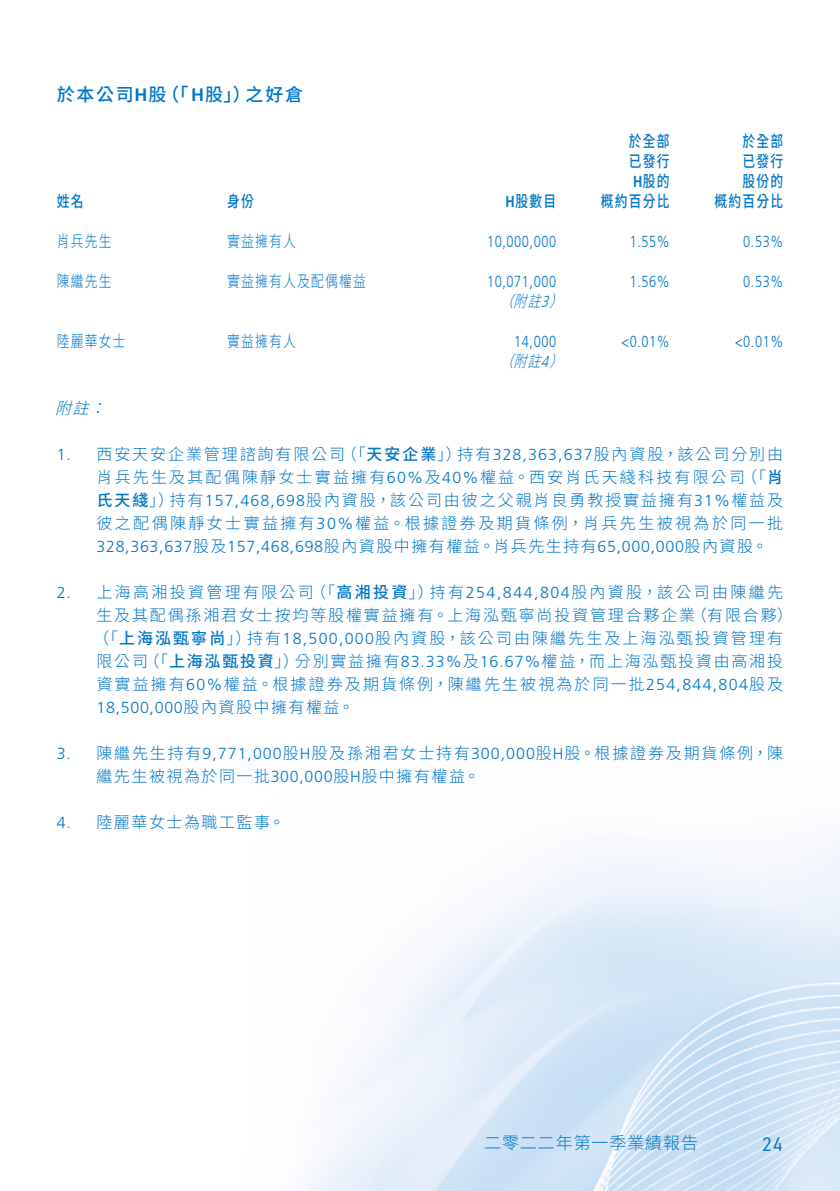
<style>
.page{position:relative;width:840px;height:1191px;background:#fff}
.page>*{position:absolute;margin:0;border:0;box-sizing:border-box;transform-origin:0 0}
.t1{font:19px "URWDIN";color:#0076c8}
.Heading_2{font:500 18px "Source Han Sans TC";letter-spacing:.095em;color:#0076c8}
.t2{font:300 17px "Source Han Sans TC";letter-spacing:.05em;color:#0076c8}
.Notes{font:300 16px/23px "Source Han Sans TC";letter-spacing:.12em;color:#0076c8}
.Body_Text{font:300 16px "Frutiger LT Std";letter-spacing:.045em;color:#0076c8;scale:.8 1}
.Body_Text-2{font:500 16px "Source Han Sans TC";letter-spacing:.095em;color:#0076c8;scale:.8 1}
.Body_Text-3{font:300 16px "Source Han Sans TC";letter-spacing:.095em;color:#0076c8;scale:.8 1}
.Notes-2{font:300 16px "Source Han Sans TC";letter-spacing:.095em;color:#0076c8}
.Body_Text-4{font:italic 300 16px "Source Han Sans TC";color:#0076c8;scale:.8 1}
.Notes-3{font:italic 300 16px "Source Han Sans TC";color:#0076c8}
.s1{font-family:"Frutiger LT Std";font-weight:700}
.s2{font-family:"Frutiger LT Std"}
.s3{font-weight:500}
</style>
<div class="page">
<img style="left:304px;top:842px;width:535px;height:349px">
<p class="Heading_2" style="left:57px;top:84px;width:248px">於本公司<span class="s1">H</span>股（「<span class="s1">H</span>股」）之好倉</p>
<p class="Body_Text-2" style="left:57px;top:192px;width:35px">姓名</p>
<p class="Body_Text-2" style="left:227px;top:192px;width:35px">身份</p>
<p class="Body_Text-2" style="left:505px;top:192px;width:65px"><span class="s1">H</span>股數目</p>
<p class="Body_Text-2" style="left:628px;top:132px;width:52px">於全部</p>
<p class="Body_Text-2" style="left:628px;top:152px;width:52px">已發行</p>
<p class="Body_Text-2" style="left:632px;top:172px;width:47px"><span class="s1">H</span>股的</p>
<p class="Body_Text-2" style="left:600px;top:192px;width:87px">概約百分比</p>
<p class="Body_Text-2" style="left:742px;top:132px;width:52px">於全部</p>
<p class="Body_Text-2" style="left:742px;top:152px;width:52px">已發行</p>
<p class="Body_Text-2" style="left:742px;top:172px;width:52px">股份的</p>
<p class="Body_Text-2" style="left:714px;top:192px;width:87px">概約百分比</p>
<p class="Body_Text-3" style="left:57px;top:232px;width:70px">肖兵先生</p>
<p class="Body_Text-3" style="left:227px;top:232px;width:87px">實益擁有人</p>
<p class="Body_Text" style="left:487px;top:233px;width:88px">10,000,000</p>
<p class="Body_Text" style="left:629px;top:233px;width:51px">1.55%</p>
<p class="Body_Text" style="left:742px;top:233px;width:51px">0.53%</p>
<p class="Body_Text-3" style="left:57px;top:272px;width:70px">陳繼先生</p>
<p class="Body_Text-3" style="left:227px;top:272px;width:175px">實益擁有人及配偶權益</p>
<p class="Body_Text" style="left:487px;top:273px;width:88px">10,071,000</p>
<p class="Body_Text-4" style="left:500px;top:292px;width:94px">（附註<span class="s2">3</span> ）</p>
<p class="Body_Text" style="left:629px;top:273px;width:51px">1.56%</p>
<p class="Body_Text" style="left:742px;top:273px;width:51px">0.53%</p>
<p class="Body_Text-3" style="left:57px;top:332px;width:87px">陸麗華女士</p>
<p class="Body_Text-3" style="left:227px;top:332px;width:87px">實益擁有人</p>
<p class="Body_Text" style="left:514px;top:333px;width:54px">14,000</p>
<p class="Body_Text-4" style="left:500px;top:352px;width:94px">（附註<span class="s2">4</span> ）</p>
<p class="Body_Text" style="left:621px;top:333px;width:62px">&lt;0.01%</p>
<p class="Body_Text" style="left:734px;top:333px;width:62px">&lt;0.01%</p>
<p class="Notes-3" style="left:55px;top:399px;width:64px">附註：</p>
<p class="Notes" style="left:96px;top:443px;width:687px;text-align:justify;text-indent:-40px"><span class="s2">1.</span> 西安天安企業管理諮詢有限公司（「<span class="s3">天安企業</span>」）持有<span class="s2">328,363,637</span>股內資股，該公司分別由肖兵先生及其配偶陳靜女士實益擁有<span class="s2">60%</span>及<span class="s2">40%</span>權益。西安肖氏天綫科技有限公司（「<span class="s3">肖氏天綫</span>」）持有<span class="s2">157,468,698</span>股內資股，該公司由彼之父親肖良勇教授實益擁有<span class="s2">31%</span>權益及彼之配偶陳靜女士實益擁有<span class="s2">30%</span>權益。根據證券及期貨條例，肖兵先生被視為於同一批<span class="s2">328,363,637</span>股及<span class="s2">157,468,698</span>股內資股中擁有權益。肖兵先生持有<span class="s2">65,000,000</span>股內資股。</p>
<p class="Notes" style="left:93px;top:581px;width:701px;text-indent:-36px"><span class="s2">2.</span> 上海高湘投資管理有限公司（「<span class="s3">高湘投資</span>」）持有<span class="s2">254,844,804</span>股內資股，該公司由陳繼先生及其配偶孫湘君女士按均等股權實益擁有。上海泓甄寧尚投資管理合夥企業（有限合夥）（「<span class="s3">上海泓甄寧尚</span>」）持有<span class="s2">18,500,000</span>股內資股，該公司由陳繼先生及上海泓甄投資管理有限公司（「<span class="s3">上海泓甄投資</span>」）分別實益擁有<span class="s2">83.33%</span>及<span class="s2">16.67%</span>權益，而上海泓甄投資由高湘投資實益擁有<span class="s2">60%</span>權益。根據證券及期貨條例，陳繼先生被視為於同一批<span class="s2">254,844,804</span>股及<span class="s2">18,500,000</span>股內資股中擁有權益。</p>
<p class="Notes" style="left:96px;top:742px;width:687px;text-indent:-40px"><span class="s2">3.</span> 陳繼先生持有<span class="s2">9,771,000</span>股<span class="s2">H</span>股及孫湘君女士持有<span class="s2">300,000</span>股<span class="s2">H</span>股。根據證券及期貨條例，陳繼先生被視為於同一批<span class="s2">300,000</span>股<span class="s2">H</span>股中擁有權益。</p>
<p class="Notes-2" style="left:57px;top:813px;width:229px"><span class="s2">4.</span> 陸麗華女士為職工監事。</p>
<p class="t2" style="left:484px;top:1133px;width:215px">二零二二年第一季業績報告</p>
<p class="t1" style="left:761px;top:1131px;width:22px">24</p>
</div>
